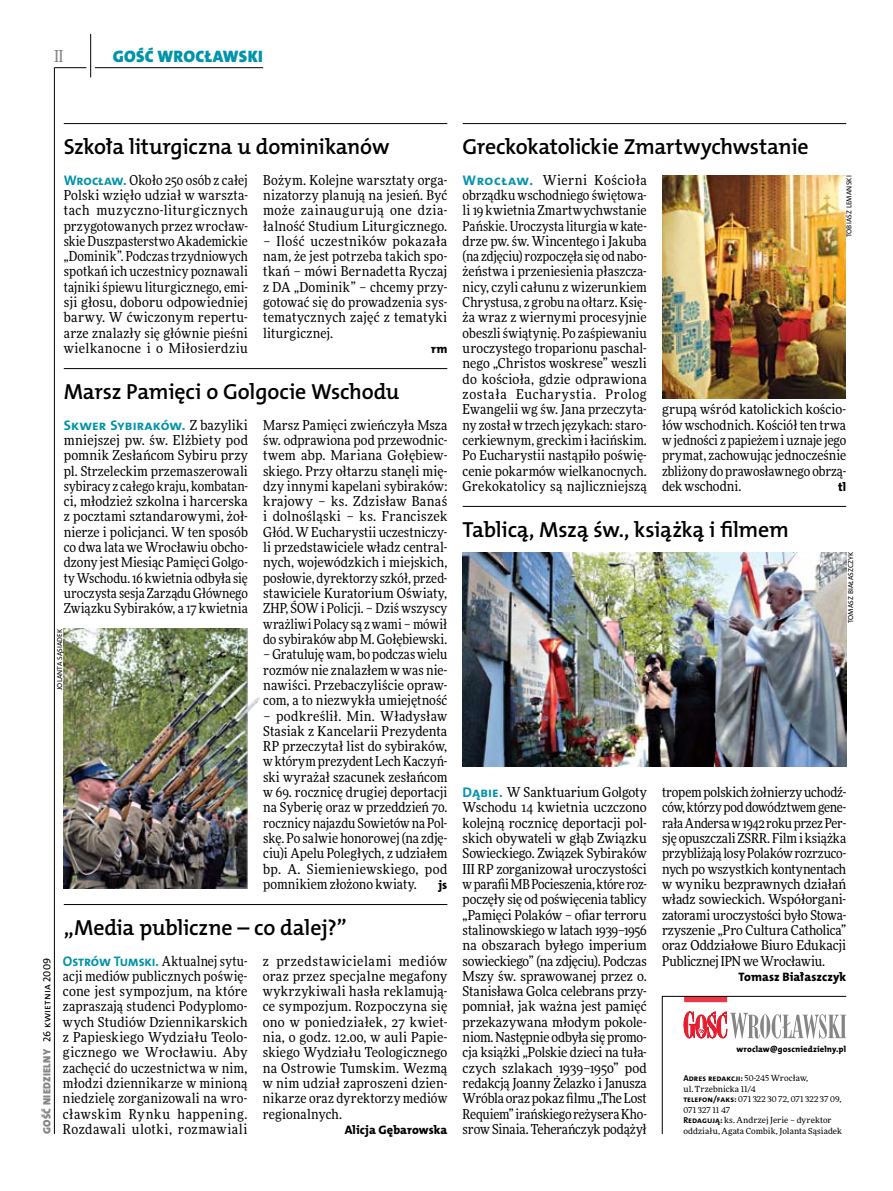
<style>
.page{position:relative;width:893px;height:1191px;background:#fff}
.page>*{position:absolute;margin:0;border:0;box-sizing:border-box;transform-origin:0 0}
.t1{font:21.9px "The Mix HP6 Se Bld";letter-spacing:-.015em;color:#000}
.t2{font:16.65px "The Mix HP9 Blk";letter-spacing:.02em;color:#0093aa}
.t3{font:500 16.5px "Freeday Narrow";color:#858486;scale:.9 1}
.t4{font:13.95px "The Mix HP7 Bld";letter-spacing:.005em;color:#0093aa}
.t5{font:13.65px/15.3px "Freeday Narrow News";letter-spacing:.01em;color:#000;text-align:justify}
.t6{font:12.3px "The Mix HP8 Ex Bld";letter-spacing:.005em;color:#000}
.t7{font:10.5px "The Mix HP9 Blk";letter-spacing:.025em;color:#858486}
.t8{font:8.55px "The Mix HP7 Bld";letter-spacing:.005em;color:#000}
.t9{font:8.55px "The Mix HP8 Ex Bld";letter-spacing:.04em;color:#000}
.t10{font:8.4px/10.5px "Freeday News";letter-spacing:.01em;color:#000}
.t11{font:7.2px "The Mix HP5 Plain";letter-spacing:.015em;color:#000}
.s1{font-family:"The Mix HP7 Bld";font-size:13.95px;color:#0093aa}
.s2{font-family:"Freeday Narrow News";font-size:13.65px;color:#000}
.s3{font-family:"The Mix HP5 Plain";color:#000}
.s4{font-family:"Freeday News";font-size:8.4px}
.s5{font-family:"The Mix HP7 Bld";font-size:8.55px}
</style>
<div class="page">
<hr style="left:54px;top:67px;width:1px;height:1067px;background:#000">
<hr style="left:90px;top:34px;width:1px;height:43px;background:#000">
<hr style="left:54px;top:67px;width:32px;height:1px;background:#000">
<hr style="left:95px;top:67px;width:168px;height:1px;background:#000">
<svg style="left:662px;top:996px;width:185px;height:138px"></svg>
<hr style="left:64px;top:368px;width:383px;height:1px;background:#000">
<hr style="left:463px;top:506px;width:383px;height:1px;background:#000">
<img style="left:463px;top:552px;width:383px;height:214px">
<img style="left:64px;top:628px;width:196px;height:261px">
<hr style="left:463px;top:123px;width:383px;height:1px;background:#000">
<hr style="left:64px;top:123px;width:383px;height:1px;background:#000">
<hr style="left:64px;top:904px;width:383px;height:1px;background:#000">
<img style="left:662px;top:175px;width:184px;height:224px">
<p class="t3" style="left:54px;top:46px;width:11px">II</p>
<p class="t2" style="left:113px;top:46px;width:152px">GOŚĆ WROCŁAWSKI</p>
<h1 class="t1" style="left:64px;top:132px;width:327px">Szkoła liturgiczna u dominikanów</h1>
<p class="t5" style="left:64px;top:172px;width:186px"><span class="s1">Wrocław.</span> Około 250 osób z całej Polski wzięło udział w warszta&shy;tach muzyczno-liturgicznych przygotowanych przez wrocław&shy;skie Duszpasterstwo Akademickie „Dominik”. Podczas trzydniowych spotkań ich uczestnicy poznawali tajniki śpiewu liturgicznego, emi&shy;sji głosu, doboru odpowiedniej barwy. W ćwiczonym repertu&shy;arze znalazły się głównie pieśni wielkanocne i o Miłosierdziu</p>
<p class="t5" style="left:263px;top:172px;width:186px">Bożym. Kolejne warsztaty orga&shy;nizatorzy planują na jesień. Być może zainaugurują one dzia&shy;łalność Studium Liturgicznego.</p>
<p class="t5" style="left:263px;top:233px;width:186px">– Ilość uczestników pokazała nam, że jest potrzeba takich spo&shy;tkań – mówi Bernadetta Ryczaj z DA „Dominik” – chcemy przy&shy;gotować się do prowadzenia sys&shy;tematycznych zajęć z tematyki liturgicznej.</p>
<p class="t6" style="left:431px;top:341px;width:18px">rm</p>
<h1 class="t1" style="left:64px;top:377px;width:337px">Marsz Pamięci o Golgocie Wschodu</h1>
<p class="t4" style="left:64px;top:416px;width:186px">Skwer Sybiraków. <span class="s2">Z bazyliki</span></p>
<p class="t5" style="left:64px;top:432px;width:186px">mniejszej pw. św. Elżbiety pod pomnik Zesłańcom Sybiru przy pl. Strzeleckim przemaszerowali sybiracy z całego kraju, kombatan&shy;ci, młodzież szkolna i harcerska z pocztami sztandarowymi, żoł&shy;nierze i policjanci. W ten sposób co dwa lata we Wrocławiu obcho&shy;dzony jest Miesiąc Pamięci Golgo&shy;ty Wschodu. 16 kwietnia odbyła się uroczysta sesja Zarządu Głównego Związku Sybiraków, a 17 kwietnia</p>
<p class="t5" style="left:263px;top:417px;width:186px">Marsz Pamięci zwieńczyła Msza św. odprawiona pod przewodnic&shy;twem abp. Mariana Gołębiew&shy;skiego. Przy ołtarzu stanęli mię&shy;dzy innymi kapelani sybiraków: krajowy – ks. Zdzisław Banaś i dolnośląski – ks. Franciszek Głód. WEucharystii uczestniczy&shy;li przedstawiciele władz central&shy;nych, wojewódzkich i miejskich, posłowie, dyrektorzy szkół, przed&shy;stawiciele Kuratorium Oświaty, ZHP, ŚOW i Policji. – Dziś wszyscy wrażliwi Polacy są z wami – mówił do sybiraków abp M. Gołębiewski.</p>
<p class="t5" style="left:263px;top:646px;width:186px">– Gratuluję wam, bo podczas wielu rozmów nie znalazłem w was nie&shy;nawiści. Przebaczyliście opraw&shy;com, a to niezwykła umiejętność</p>
<p class="t5" style="left:263px;top:708px;width:186px">– podkreślił. Min. Władysław Stasiak z Kancelarii Prezydenta RP przeczytał list do sybiraków, w którym prezydent Lech Kaczyń&shy;ski wyrażał szacunek zesłańcom w 69. rocznicę drugiej deportacji na Syberię oraz w przeddzień 70. rocznicy najazdu Sowietów na Pol&shy;skę. Po salwie honorowej (na zdję&shy;ciu)i Apelu Poległych, z udziałem bp. A. Siemieniewskiego, pod pomnikiem złożono kwiaty.</p>
<p class="t11" style="left:55px;top:690px;width:63px;rotate:-90deg">Jolanta Sąsiadek</p>
<p class="t6" style="left:438px;top:877px;width:10px">js</p>
<p class="t7" style="left:40px;top:1134px;width:178px;rotate:-90deg">GOŚĆ NIEDZIELNY <span class="s3">26 kwietnia 2009</span></p>
<h1 class="t1" style="left:64px;top:913px;width:285px">„Media publiczne – co dalej?”</h1>
<p class="t5" style="left:63px;top:953px;width:186px"><span class="s1">Ostrów Tumski.</span> Aktualnej sytu&shy;acji mediów publicznych poświę&shy;cone jest sympozjum, na które zapraszają studenci Podyplomo&shy;wych Studiów Dziennikarskich z Papieskiego Wydziału Teolo&shy;gicznego we Wrocławiu. Aby zachęcić do uczestnictwa w nim, młodzi dziennikarze w minioną niedzielę zorganizowali na wro&shy;cławskim Rynku happening.<br>Rozdawali ulotki, rozmawiali</p>
<p class="t5" style="left:263px;top:953px;width:186px">z przedstawicielami mediów oraz przez specjalne megafony wykrzykiwali hasła reklamują&shy;ce sympozjum. Rozpoczyna się ono w poniedziałek, 27 kwiet&shy;nia, o godz. 12.00, w auli Papie&shy;skiego Wydziału Teologicznego na Ostrowie Tumskim. Wezmą w nim udział zaproszeni dzien&shy;nikarze oraz dyrektorzy mediów regionalnych.</p>
<p class="t6" style="left:345px;top:1122px;width:104px">Alicja Gębarowska</p>
<h1 class="t1" style="left:463px;top:132px;width:347px">Greckokatolickie Zmartwychwstanie</h1>
<p class="t5" style="left:463px;top:172px;width:186px"><span class="s1">Wrocław.</span> Wierni Kościoła obrządku wschodniego świętowa&shy;li 19 kwietnia Zmartwychwstanie Pańskie. Uroczysta liturgia w kate&shy;drze pw. św. Wincentego i Jakuba (na zdjęciu) rozpoczęła się od nabo&shy;żeństwa i przeniesienia płaszcza&shy;nicy, czyli całunu z wizerunkiem Chrystusa, z grobu na ołtarz. Księ&shy;ża wraz z wiernymi procesyjnie obeszli świątynię. Po zaśpiewaniu uroczystego troparionu paschal&shy;nego „Christos woskrese” weszli do kościoła, gdzie odprawiona została Eucharystia. Prolog Ewangelii wg św. Jana przeczyta&shy;ny został w trzech językach: staro&shy;cerkiewnym, greckim i łacińskim.<br>Po Eucharystii nastąpiło poświę&shy;cenie pokarmów wielkanocnych.<br>Grekokatolicy są najliczniejszą</p>
<p class="t11" style="left:844px;top:237px;width:63px;rotate:-90deg">Tobiasz Lemański</p>
<p class="t5" style="left:662px;top:401px;width:186px">grupą wśród katolickich kościo&shy;łów wschodnich. Kościół ten trwa w jedności z papieżem i uznaje jego prymat, zachowując jednocześnie zbliżony do prawosławnego obrzą&shy;dek wschodni.</p>
<p class="t6" style="left:838px;top:479px;width:10px">tl</p>
<h1 class="t1" style="left:463px;top:515px;width:328px">Tablicą, Mszą św., książką i filmem</h1>
<p class="t11" style="left:846px;top:623px;width:73px;rotate:-90deg">Tomasz Białaszczyk</p>
<p class="t5" style="left:463px;top:784px;width:186px"><span class="s1">Dąbie.</span> W Sanktuarium Golgoty Wschodu 14 kwietnia uczczono kolejną rocznicę deportacji pol&shy;skich obywateli w głąb Związku Sowieckiego. Związek Sybiraków III RP zorganizował uroczystości wparafii MB Pocieszenia, które roz&shy;poczęły się od poświęcenia tablicy „Pamięci Polaków – ofiar terroru stalinowskiego w latach 1939–1956 na obszarach byłego imperium sowieckiego” (na zdjęciu). Podczas Mszy św. sprawowanej przez o.<br>Stanisława Golca celebrans przy&shy;pomniał, jak ważna jest pamięć przekazywana młodym pokole&shy;niom. Następnie odbyła się promo&shy;cja książki „Polskie dzieci na tuła&shy;czych szlakach 1939–1950” pod redakcją Joanny Żelazko i Janusza Wróbla oraz pokaz filmu „The Lost Requiem” irańskiego reżysera Kho&shy;srow Sinaia. Teherańczyk podążył</p>
<p class="t5" style="left:662px;top:784px;width:186px">tropem polskich żołnierzy uchodź&shy;ców, którzy pod dowództwem gene&shy;rała Andersa w1942 roku przez Per&shy;sję opuszczali ZSRR. Film i książka przybliżają losy Polaków rozrzuco&shy;nych po wszystkich kontynentach w wyniku bezprawnych działań władz sowieckich. Współorgani&shy;zatorami uroczystości było Stowa&shy;rzyszenie „Pro Cultura Catholica” oraz Oddziałowe Biuro Edukacji Publicznej IPN we Wrocławiu.</p>
<p class="t6" style="left:738px;top:968px;width:110px">Tomasz Białaszczyk</p>
<p class="t9" style="left:736px;top:1043px;width:111px">wroclaw@goscniedzielny.pl</p>
<p class="t8" style="left:683px;top:1073px;width:126px">Adres redakcji: <span class="s4">50-245 Wrocław,</span></p>
<p class="t10" style="left:683px;top:1083px;width:160px">ul. Trzebnicka 11/4<br><span class="s5">telefon/faks:</span> 071 322 30 72, 071 322 37 09,<br>071 327 11 47<br><span class="s5">Redagują:</span> ks. Andrzej Jerie – dyrektor oddziału, Agata Combik, Jolanta Sąsiadek</p>
</div>
